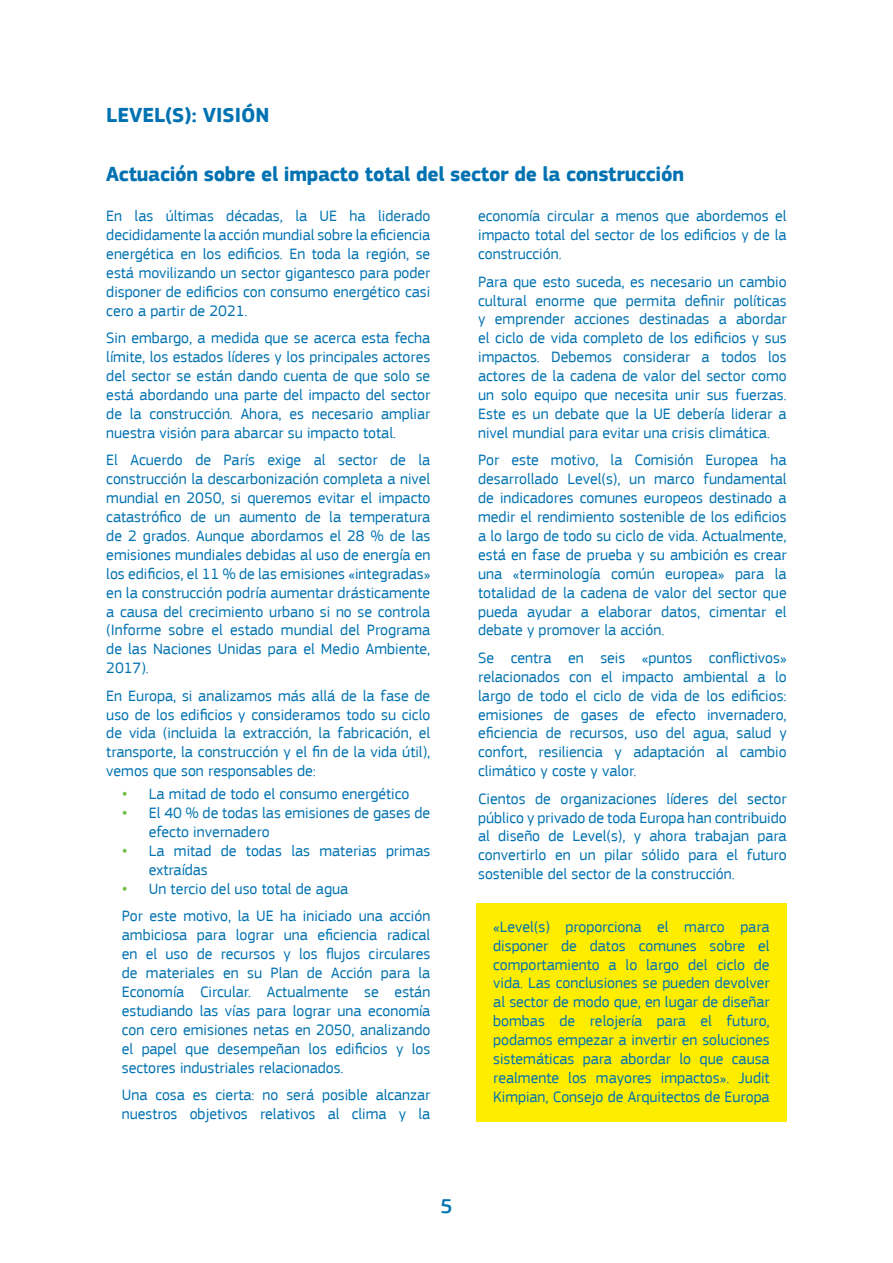
<style>
.page{position:relative;width:893px;height:1263px;background:#fff}
.page>*{position:absolute;margin:0;border:0;box-sizing:border-box;transform-origin:0 0}
.subtitle{font:700 21px "EC Square Sans Pro";letter-spacing:-.015em;color:#0072b1}
.TITRES{font:700 21px "EC Square Sans Pro";color:#0072b1}
.t1{font:500 21px "EC Square Sans Pro";color:#0072b1}
.green_bullet{font:15.75px/18.9px "EC Square Sans Pro";color:#0072b1;text-align:justify}
.Style_de_paragraphe{font:15.75px/18.9px "EC Square Sans Pro";color:#0072b1;text-align:justify}
.s1{font-size:21px;color:#71bf44}
</style>
<div class="page">
<div style="left:476px;top:903px;width:311px;height:218px;background:#ffed00"></div>
<p class="TITRES" style="left:106px;top:103px;width:165px">LEVEL(S): VISIÓN</p>
<p class="subtitle" style="left:106px;top:162px;width:579px">Actuación sobre el impacto total del sector de la construcción</p>
<p class="Style_de_paragraphe" style="left:106px;top:207px;width:326px">En las últimas décadas, la UE ha liderado decididamente la acción mundial sobre la eficiencia energética en los edificios. En toda la región, se está movilizando un sector gigantesco para poder disponer de edificios con consumo energético casi cero a partir de 2021.</p>
<p class="Style_de_paragraphe" style="left:106px;top:329px;width:326px">Sin embargo, a medida que se acerca esta fecha límite, los estados líderes y los principales actores del sector se están dando cuenta de que solo se está abordando una parte del impacto del sector de la construcción. Ahora, es necesario ampliar nuestra visión para abarcar su impacto total.</p>
<p class="Style_de_paragraphe" style="left:106px;top:451px;width:326px">El Acuerdo de París exige al sector de la construcción la descarbonización completa a nivel mundial en 2050, si queremos evitar el impacto catastrófico de un aumento de la temperatura de 2 grados. Aunque abordamos el 28 % de las emisiones mundiales debidas al uso de energía en los edificios, el 11 % de las emisiones «integradas» en la construcción podría aumentar drásticamente a causa del crecimiento urbano si no se controla (Informe sobre el estado mundial del Programa de las Naciones Unidas para el Medio Ambiente, 2017).</p>
<p class="Style_de_paragraphe" style="left:106px;top:686px;width:326px">En Europa, si analizamos más allá de la fase de uso de los edificios y consideramos todo su ciclo de vida (incluida la extracción, la fabricación, el transporte, la construcción y el fin de la vida útil), vemos que son responsables de:</p>
<p class="Style_de_paragraphe" style="left:122px;top:785px;width:289px"><span class="s1">•</span> La mitad de todo el consumo energético</p>
<p class="Style_de_paragraphe" style="left:149px;top:804px;width:283px;text-indent:-27px"><span class="s1">•</span> El 40 % de todas las emisiones de gases de efecto invernadero</p>
<p class="Style_de_paragraphe" style="left:149px;top:841px;width:283px;text-indent:-27px"><span class="s1">•</span> La mitad de todas las materias primas extraídas</p>
<p class="Style_de_paragraphe" style="left:122px;top:879px;width:228px"><span class="s1">•</span> Un tercio del uso total de agua</p>
<p class="green_bullet" style="left:122px;top:907px;width:310px">Por este motivo, la UE ha iniciado una acción ambiciosa para lograr una eficiencia radical en el uso de recursos y los flujos circulares de materiales en su Plan de Acción para la Economía Circular. Actualmente se están estudiando las vías para lograr una economía con cero emisiones netas en 2050, analizando el papel que desempeñan los edificios y los sectores industriales relacionados.</p>
<p class="green_bullet" style="left:122px;top:1085px;width:310px">Una cosa es cierta: no será posible alcanzar nuestros objetivos relativos al clima y la</p>
<p class="green_bullet" style="left:478px;top:207px;width:310px">economía circular a menos que abordemos el impacto total del sector de los edificios y de la construcción.</p>
<p class="green_bullet" style="left:478px;top:272px;width:310px">Para que esto suceda, es necesario un cambio cultural enorme que permita definir políticas y emprender acciones destinadas a abordar el ciclo de vida completo de los edificios y sus impactos. Debemos considerar a todos los actores de la cadena de valor del sector como un solo equipo que necesita unir sus fuerzas.<br>Este es un debate que la UE debería liderar a nivel mundial para evitar una crisis climática.</p>
<p class="green_bullet" style="left:478px;top:451px;width:310px">Por este motivo, la Comisión Europea ha desarrollado Level(s), un marco fundamental de indicadores comunes europeos destinado a medir el rendimiento sostenible de los edificios a lo largo de todo su ciclo de vida. Actualmente, está en fase de prueba y su ambición es crear una «terminología común europea» para la totalidad de la cadena de valor del sector que pueda ayudar a elaborar datos, cimentar el debate y promover la acción.</p>
<p class="green_bullet" style="left:478px;top:648px;width:310px">Se centra en seis «puntos conflictivos» relacionados con el impacto ambiental a lo largo de todo el ciclo de vida de los edificios: emisiones de gases de efecto invernadero, eficiencia de recursos, uso del agua, salud y confort, resiliencia y adaptación al cambio climático y coste y valor.</p>
<p class="green_bullet" style="left:478px;top:789px;width:310px">Cientos de organizaciones líderes del sector público y privado de toda Europa han contribuido al diseño de Level(s), y ahora trabajan para convertirlo en un pilar sólido para el futuro sostenible del sector de la construcción.</p>
<p class="Style_de_paragraphe" style="left:493px;top:917px;width:278px">«Level(s) proporciona el marco para disponer de datos comunes sobre el comportamiento a lo largo del ciclo de vida. Las conclusiones se pueden devolver al sector de modo que, en lugar de diseñar bombas de relojería para el futuro, podamos empezar a invertir en soluciones sistemáticas para abordar lo que causa realmente los mayores impactos». Judit Kimpian, Consejo de Arquitectos de Europa</p>
<h1 class="t1" style="left:440px;top:1194px;width:14px">5</h1>
</div>
